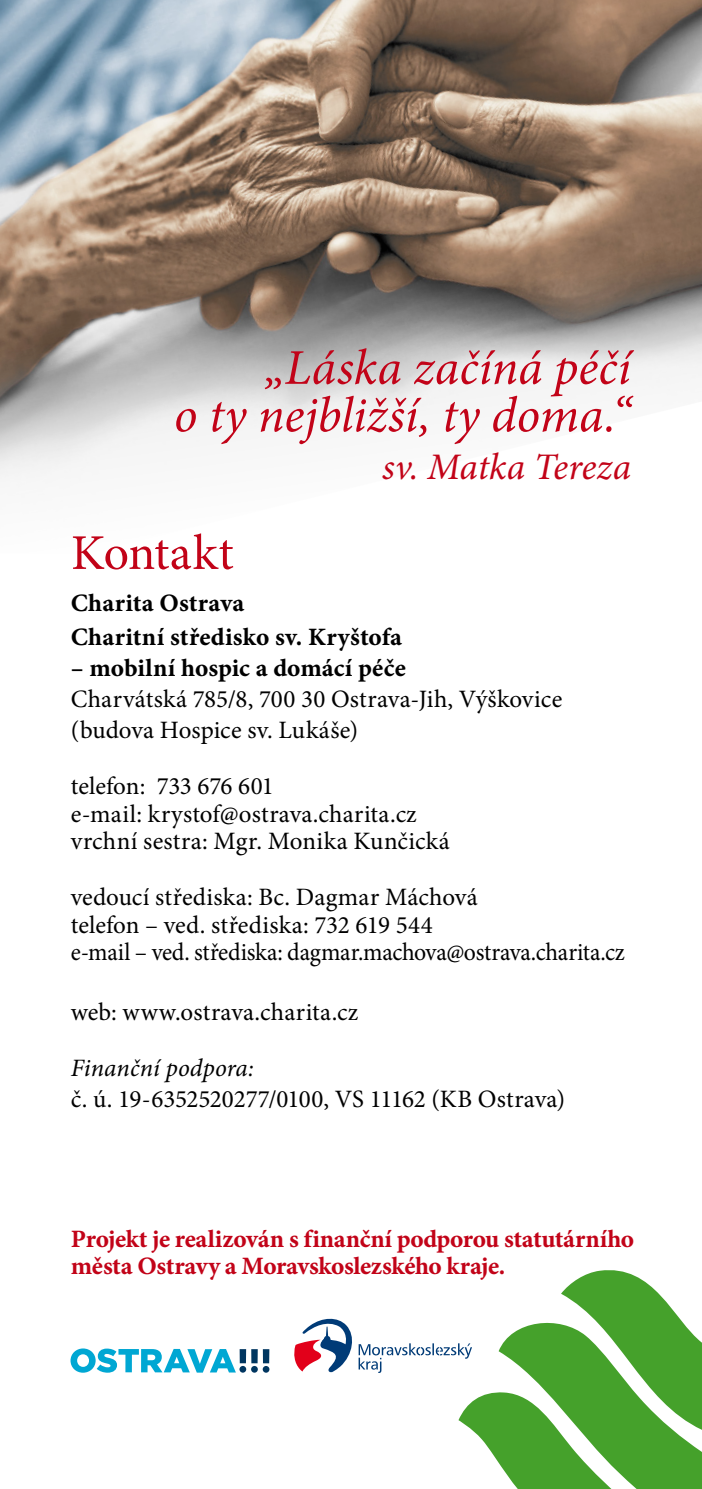
<style>
.page{position:relative;width:702px;height:1489px;background:#fff}
.page>*{position:absolute;margin:0;border:0;box-sizing:border-box;transform-origin:0 0}
.t1{font:italic 50px/47.5px "Minion Pro";color:#c20318;text-align:right}
.t2{font:50px "Minion Pro";letter-spacing:-.005em;color:#c20318}
.t3{font:italic 37.5px "Minion Pro";color:#c20318}
.t4{font:25px/27.5px "Minion Pro";letter-spacing:.005em;color:#000}
.t5{font:25px/27.5px "Minion Pro Bold Capt";letter-spacing:-.015em;color:#c20318}
.t6{font:25px/34.5px "Minion Pro Bold Capt";letter-spacing:.005em;color:#000}
.t7{font:italic 25px "Minion Pro";letter-spacing:.005em;color:#000}
</style>
<div class="page">
<img style="left:0;top:0;width:702px;height:479px">
<svg style="left:70px;top:1348px;width:166px;height:24px"></svg>
<div style="left:239px;top:1348px;width:7px;height:15px;background:#003660"></div>
<svg style="left:239px;top:1365px;width:7px;height:7px"></svg>
<div style="left:251px;top:1348px;width:7px;height:15px;background:#003660"></div>
<svg style="left:251px;top:1365px;width:7px;height:7px"></svg>
<div style="left:263px;top:1348px;width:6px;height:15px;background:#003660"></div>
<div style="left:263px;top:1365px;width:6px;height:7px;background:#003660;border-radius:50%"></div>
<svg style="left:294px;top:1270px;width:408px;height:218px"></svg>
<h1 class="t1" style="left:174px;top:344px;width:458px">„Láska začíná péčí<br>o ty nejbližší, ty doma.“</h1>
<h2 class="t3" style="left:382px;top:441px;width:250px">sv. Matka Tereza</h2>
<h1 class="t2" style="left:71px;top:519px;width:164px">Kontakt</h1>
<p class="t6" style="left:71px;top:585px;width:333px">Charita Ostrava<br>Charitní středisko sv. Kryštofa</p>
<p class="t6" style="left:71px;top:650px;width:336px">– mobilní hospic a domácí péče</p>
<p class="t4" style="left:71px;top:684px;width:493px;line-height:31px">Charvátská 785/8, 700 30 Ostrava-Jih, Výškovice (budova Hospice sv. Lukáše)</p>
<p class="t4" style="left:71px;top:772px;width:380px">telefon: 733 676 601<br>e-mail: krystof@ostrava.charita.cz vrchní sestra: Mgr. Monika Kunčická</p>
<p class="t4" style="left:71px;top:883px;width:555px">vedoucí střediska: Bc. Dagmar Máchová<br>telefon – ved. střediska: 732 619 544<br>e-mail – ved. střediska: dagmar.machova@ostrava.charita.cz</p>
<p class="t4" style="left:71px;top:997px;width:289px">web: www.ostrava.charita.cz</p>
<p class="t7" style="left:71px;top:1050px;width:185px">Finanční podpora:</p>
<p class="t4" style="left:71px;top:1084px;width:496px">č. ú. 19-6352520277/0100, VS 11162 (KB Ostrava)</p>
<p class="t5" style="left:71px;top:1224px;width:564px">Projekt je realizován s finanční podporou statutárního města Ostravy a Moravskoslezského kraje.</p>
</div>
